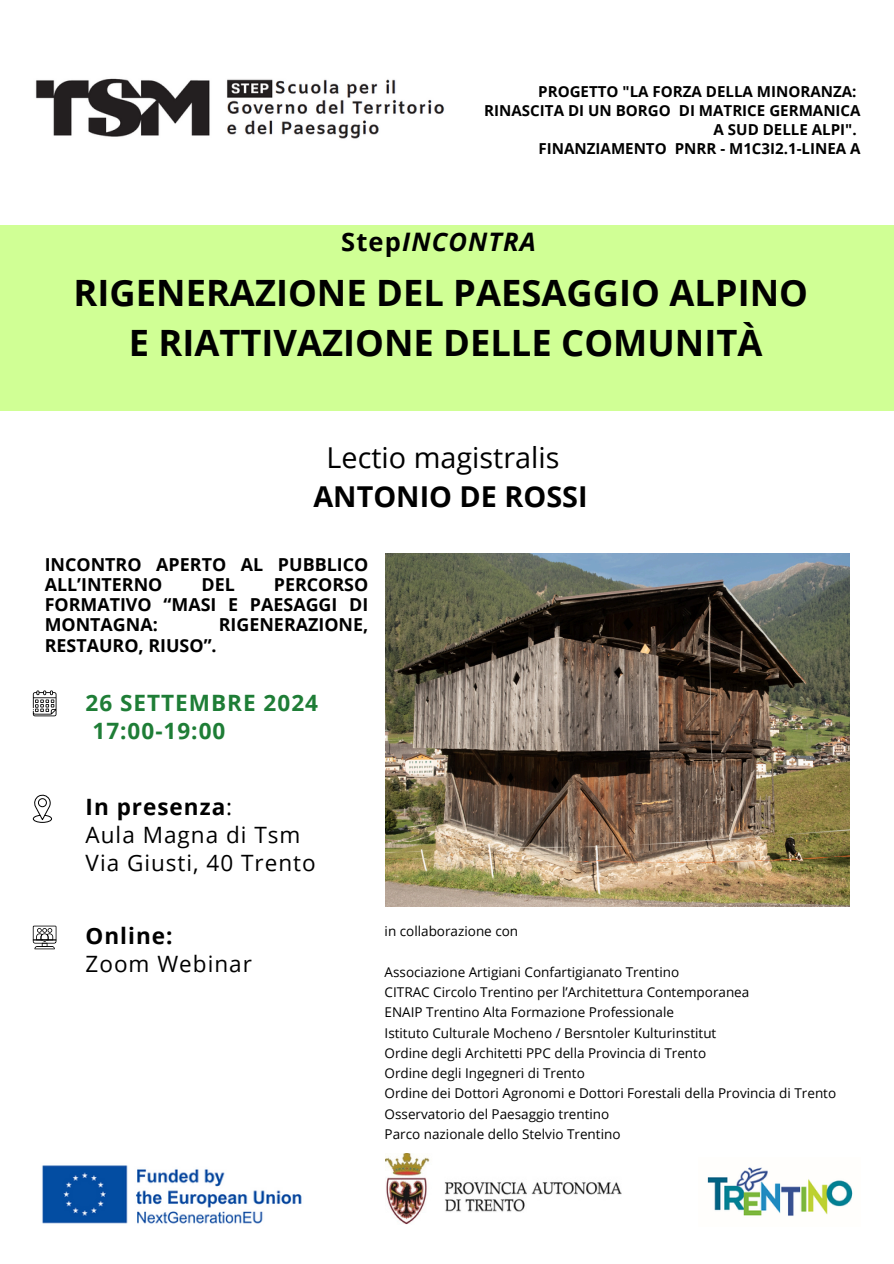
<style>
.page{position:relative;width:894px;height:1264px;background:#fff}
.page>*{position:absolute;margin:0;border:0;box-sizing:border-box;transform-origin:0 0}
.t1{font:700 36.3px/50.7px "Open Sans";color:#000;text-align:center}
.t2{font:28.8px/39.3px "Open Sans";color:#000;text-align:center}
.t3{font:italic 700 25.5px "Open Sans";letter-spacing:.045em;color:#000}
.t4{font:22.5px/28.2px "Open Sans";letter-spacing:.045em;color:#000}
.t5{font:700 22.5px/28.2px "Open Sans";letter-spacing:.045em;color:#1e7d36}
.t6{font:700 17.85px/20.2px "Open Sans";color:#000}
.t7{font:700 15.15px/18.9px "Open Sans";color:#000;text-align:right}
.t8{font:13.5px "Open Sans";color:#000}
.s1{font-style:normal}
.s2{font-weight:700}
</style>
<div class="page">
<img style="left:707px;top:1167px;width:146px;height:49px">
<img style="left:385px;top:1153px;width:237px;height:72px">
<img style="left:42px;top:1165px;width:260px;height:59px">
<div style="left:0;top:225px;width:893px;height:186px;background:#d0ff95"></div>
<img style="left:35px;top:78px;width:410px;height:61px">
<img style="left:385px;top:553px;width:463px;height:353px">
<svg style="left:33px;top:794px;width:19px;height:28px"></svg>
<svg style="left:33px;top:925px;width:23px;height:24px"></svg>
<svg style="left:33px;top:690px;width:23px;height:26px"></svg>
<h2 class="t7" style="left:538px;top:82px;width:320px">PROGETTO "LA FORZA DELLA MINORANZA:</h2>
<h6 class="t7" style="left:484px;top:101px;width:378px">RINASCITA DI UN BORGO DI MATRICE GERMANICA<br>A SUD DELLE ALPI".</h6>
<p class="t7" style="left:538px;top:139px;width:323px">FINANZIAMENTO PNRR - M1C3I2.1-LINEA A</p>
<p class="t3" style="left:341px;top:223px;width:196px"><span class="s1">Step</span>INCONTRA</p>
<p class="t1" style="left:74px;top:266px;width:735px">RIGENERAZIONE DEL PAESAGGIO ALPINO<br>E RIATTIVAZIONE DELLE COMUNITÀ</p>
<h5 class="t2" style="left:313px;top:437px;width:275px">Lectio magistralis<br><span class="s2">ANTONIO DE ROSSI</span></h5>
<h4 class="t6" style="left:45px;top:553px;width:325px">INCONTRO APERTO AL PUBBLICO<br>ALL’INTERNO</h4>
<h4 class="t6" style="left:45px;top:574px;width:325px;text-align:justify;text-indent:229px">PERCORSO FORMATIVO “MASI E PAESAGGI DI MONTAGNA:</h4>
<h4 class="t6" style="left:201px;top:574px;width:35px">DEL</h4>
<h4 class="t6" style="left:219px;top:614px;width:151px">RIGENERAZIONE,</h4>
<h4 class="t6" style="left:45px;top:634px;width:173px">RESTAURO, RIUSO”.</h4>
<p class="t5" style="left:92px;top:688px;width:227px;text-indent:-7px">26 SETTEMBRE 2024<br>17:00-19:00</p>
<p class="t4" style="left:86px;top:792px;width:232px"><span class="s2">In presenza</span>:<br>Aula Magna di Tsm<br>Via Giusti, 40 Trento</p>
<h1 class="t4" style="left:86px;top:920px;width:168px"><span class="s2">Online:<br></span>Zoom Webinar</h1>
<h5 class="t8" style="left:384px;top:921px;width:135px">in collaborazione con</h5>
<p class="t8" style="left:384px;top:962px;width:296px">Associazione Artigiani Confartigianato Trentino</p>
<p class="t8" style="left:384px;top:982px;width:366px">CITRAC Circolo Trentino per l’Architettura Contemporanea</p>
<p class="t8" style="left:384px;top:1002px;width:291px">ENAIP Trentino Alta Formazione Professionale</p>
<p class="t8" style="left:384px;top:1023px;width:333px">Istituto Culturale Mocheno / Bersntoler Kulturinstitut</p>
<p class="t8" style="left:384px;top:1043px;width:323px">Ordine degli Architetti PPC della Provincia di Trento</p>
<p class="t8" style="left:384px;top:1063px;width:202px">Ordine degli Ingegneri di Trento</p>
<p class="t8" style="left:384px;top:1083px;width:453px">Ordine dei Dottori Agronomi e Dottori Forestali della Provincia di Trento</p>
<p class="t8" style="left:384px;top:1104px;width:226px">Osservatorio del Paesaggio trentino</p>
<p class="t8" style="left:384px;top:1124px;width:237px">Parco nazionale dello Stelvio Trentino</p>
</div>
